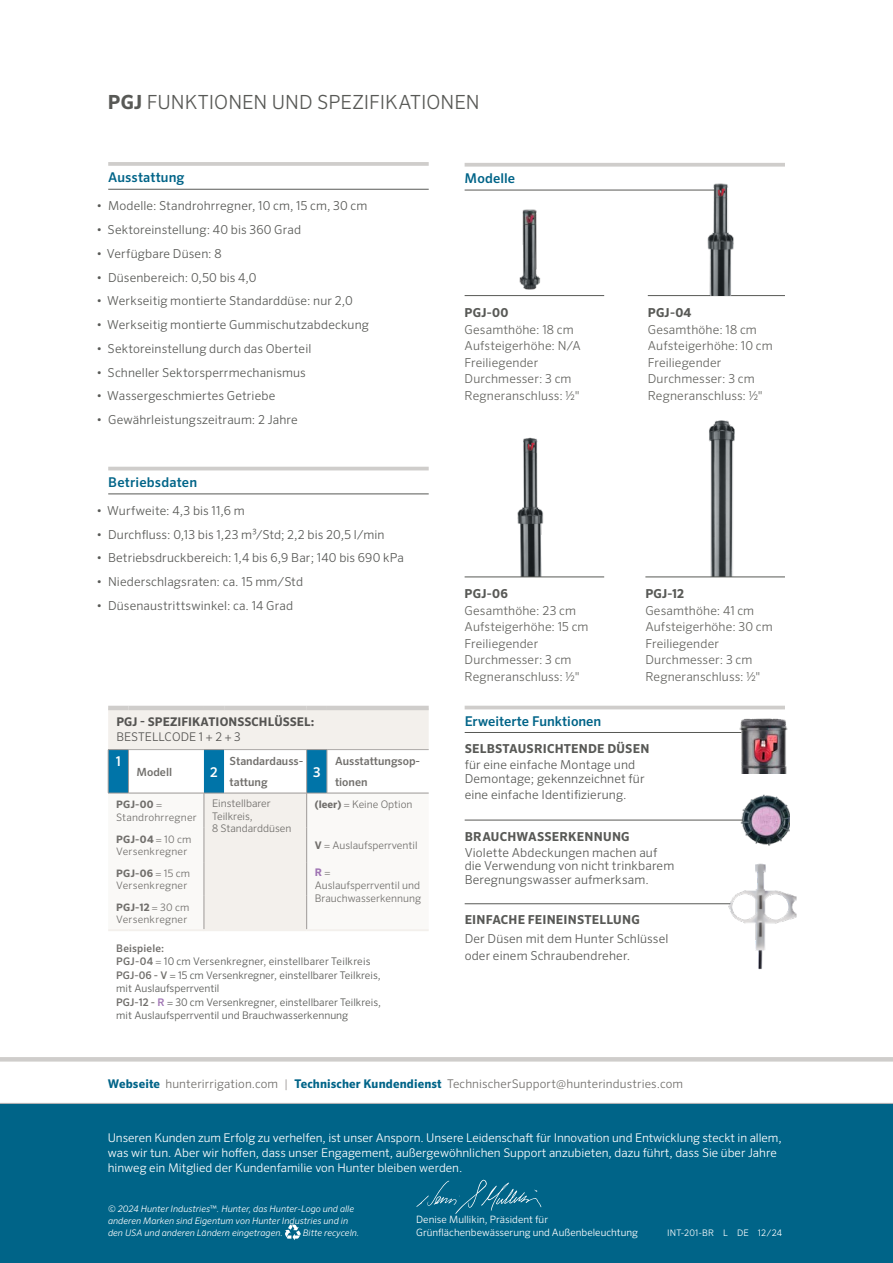
<style>
.page{position:relative;width:893px;height:1263px;background:#fff}
.page>*{position:absolute;margin:0;border:0;box-sizing:border-box;transform-origin:0 0}
.t1{font:300 19.5px "Sero Pro";color:#585956}
.t2{font:500 13.5px "Sero Pro";letter-spacing:.005em;color:#006488}
.t3{font:500 13.5px "Sero Pro";color:#fff}
.t4{font:300 12.3px/13.5px "Sero Pro";letter-spacing:.01em;color:#585956}
.t5{font:300 12.3px/16.5px "Sero Pro";letter-spacing:.01em;color:#646460}
.t6{font:700 12.3px "Sero Pro";letter-spacing:.015em;color:#585956}
.t7{font:300 12px/15px "Sero Pro";color:#fff}
.t8{font:300 12px "Sero Pro";letter-spacing:.01em;color:#716f6c}
.t9{font:700 12px "Sero Pro";letter-spacing:.01em;color:#555452}
.t10{font:300 12px "Sero Pro";letter-spacing:.01em;color:#555452}
.t11{font:500 11.25px/21px "Sero Pro";color:#716f6c}
.t12{font:300 10.5px/13.5px "Sero Pro";color:#585956}
.t13{font:300 10.5px/12.6px "Sero Pro";color:#716f6c}
.t14{font:300 10.35px/12.6px "Sero Pro";letter-spacing:.02em;color:#716f6c}
.t15{font:300 10.2px/12.1px "Sero Pro";color:#fff}
.t16{font:italic 300 9px/12px "Sero Pro";color:#fff}
.t17{font:300 9px "Sero Pro";letter-spacing:.02em;color:#fff}
.s1{font-weight:700}
.s2{font-weight:700;color:#9f74b3}
.s3{font-weight:500;color:#716f6c}
.s4{color:#716f6c}
.s5{font-weight:500;color:#9f74b3}
.s6{font-weight:700;color:#006488}
.s7{color:#9c9896}
.s8{font-style:normal}
</style>
<div class="page">
<hr style="left:0;top:1057px;width:893px;height:4px;background:#cfcdcb">
<div style="left:0;top:1103px;width:893px;height:160px;background:#006488"></div>
<hr style="left:0;top:1103px;width:893px;height:1px;background:#a7a9ac">
<svg style="left:285px;top:1224px;width:16px;height:16px"></svg>
<svg style="left:416px;top:1179px;width:125px;height:35px"></svg>
<hr style="left:465px;top:295px;width:139px;height:1px;background:#585956">
<svg style="left:465px;top:163px;width:320px;height:4px"></svg>
<hr style="left:465px;top:190px;width:320px;height:1px;background:#585956">
<img style="left:519px;top:209px;width:22px;height:81px">
<hr style="left:465px;top:706px;width:320px;height:3px;background:#cfcdcb">
<hr style="left:465px;top:732px;width:301px;height:1px;background:#585956">
<hr style="left:465px;top:820px;width:301px;height:1px;background:#585956">
<hr style="left:465px;top:903px;width:267px;height:1px;background:#585956">
<img style="left:741px;top:794px;width:49px;height:47px">
<img style="left:739px;top:718px;width:49px;height:55px">
<img style="left:706px;top:841px;width:91px;height:129px">
<img style="left:512px;top:437px;width:35px;height:140px">
<hr style="left:465px;top:577px;width:139px;height:1px;background:#585956">
<img style="left:707px;top:420px;width:29px;height:157px">
<hr style="left:648px;top:295px;width:137px;height:1px;background:#585956">
<hr style="left:108px;top:162px;width:321px;height:4px;background:#cfcdcb">
<hr style="left:108px;top:189px;width:321px;height:1px;background:#585956">
<hr style="left:108px;top:467px;width:321px;height:3px;background:#cfcdcb">
<hr style="left:108px;top:494px;width:321px;height:1px;background:#585956">
<hr style="left:645px;top:577px;width:140px;height:1px;background:#585956">
<div style="left:721px;top:186px;width:73px;height:14px;background:#fff"></div>
<img style="left:704px;top:183px;width:30px;height:112px">
<div style="left:108px;top:710px;width:321px;height:39px;background:#f3f0ec"></div>
<hr style="left:108px;top:706px;width:20px;height:4px;background:#cfcdcb">
<hr style="left:128px;top:706px;width:76px;height:4px;background:#cfcdcb">
<hr style="left:204px;top:706px;width:20px;height:4px;background:#cfcdcb">
<hr style="left:224px;top:706px;width:83px;height:4px;background:#cfcdcb">
<hr style="left:307px;top:706px;width:20px;height:4px;background:#cfcdcb">
<hr style="left:327px;top:706px;width:102px;height:4px;background:#cfcdcb">
<hr style="left:307px;top:929px;width:20px;height:2px;background:#f3f0ec">
<hr style="left:327px;top:929px;width:102px;height:2px;background:#f3f0ec">
<hr style="left:108px;top:929px;width:20px;height:2px;background:#f3f0ec">
<hr style="left:128px;top:929px;width:76px;height:2px;background:#f3f0ec">
<hr style="left:204px;top:929px;width:20px;height:2px;background:#f3f0ec">
<hr style="left:224px;top:929px;width:83px;height:2px;background:#f3f0ec">
<svg style="left:108px;top:749px;width:321px;height:180px"></svg>
<hr style="left:306px;top:750px;width:1px;height:43px;background:#9c9896">
<hr style="left:327px;top:750px;width:1px;height:43px;background:#9c9896">
<hr style="left:128px;top:750px;width:1px;height:43px;background:#9c9896">
<h1 class="t1" style="left:108px;top:90px;width:373px"><span class="s1">PGJ</span> FUNKTIONEN UND SPEZIFIKATIONEN</h1>
<p class="t2" style="left:108px;top:169px;width:78px">Ausstattung</p>
<p class="t4" style="left:97px;top:199px;width:272px">• Modelle: Standrohrregner, 10 cm, 15 cm, 30 cm</p>
<p class="t4" style="left:97px;top:223px;width:206px">• Sektoreinstellung: 40 bis 360 Grad</p>
<p class="t4" style="left:97px;top:247px;width:127px">• Verfügbare Düsen: 8</p>
<p class="t4" style="left:97px;top:270px;width:162px">• Düsenbereich: 0,50 bis 4,0</p>
<p class="t4" style="left:97px;top:294px;width:258px">• Werkseitig montierte Standarddüse: nur 2,0</p>
<p class="t4" style="left:97px;top:318px;width:274px">• Werkseitig montierte Gummischutzabdeckung</p>
<p class="t4" style="left:97px;top:342px;width:216px">• Sektoreinstellung durch das Oberteil</p>
<p class="t4" style="left:97px;top:365px;width:211px">• Schneller Sektorsperrmechanismus</p>
<p class="t4" style="left:97px;top:389px;width:180px">• Wassergeschmiertes Getriebe</p>
<p class="t4" style="left:97px;top:413px;width:203px">• Gewährleistungszeitraum: 2 Jahre</p>
<p class="t2" style="left:108px;top:474px;width:90px">Betriebsdaten</p>
<p class="t4" style="left:97px;top:504px;width:150px">• Wurfweite: 4,3 bis 11,6 m</p>
<p class="t4" style="left:97px;top:527px;width:289px">• Durchfluss: 0,13 bis 1,23 m³/Std; 2,2 bis 20,5 l/min</p>
<p class="t4" style="left:97px;top:551px;width:309px">• Betriebsdruckbereich: 1,4 bis 6,9 Bar; 140 bis 690 kPa</p>
<p class="t4" style="left:97px;top:575px;width:208px">• Niederschlagsraten: ca. 15 mm/Std</p>
<p class="t4" style="left:97px;top:599px;width:198px">• Düsenaustrittswinkel: ca. 14 Grad</p>
<p class="t2" style="left:465px;top:170px;width:52px">Modelle</p>
<p class="t6" style="left:465px;top:305px;width:45px">PGJ-00</p>
<p class="t5" style="left:465px;top:321px;width:118px">Gesamthöhe: 18 cm<br>Aufsteigerhöhe: N/A<br>Freiliegender<br>Durchmesser: 3 cm<br>Regneranschluss: ½"</p>
<p class="t6" style="left:465px;top:587px;width:45px">PGJ-06</p>
<p class="t5" style="left:465px;top:602px;width:125px">Gesamthöhe: 23 cm<br>Aufsteigerhöhe: 15 cm<br>Freiliegender<br>Durchmesser: 3 cm<br>Regneranschluss: ½"</p>
<p class="t6" style="left:648px;top:305px;width:45px">PGJ-04</p>
<p class="t5" style="left:648px;top:321px;width:126px">Gesamthöhe: 18 cm<br>Aufsteigerhöhe: 10 cm<br>Freiliegender<br>Durchmesser: 3 cm<br>Regneranschluss: ½"</p>
<p class="t6" style="left:645px;top:587px;width:40px">PGJ-12</p>
<p class="t5" style="left:645px;top:602px;width:129px">Gesamthöhe: 41 cm<br>Aufsteigerhöhe: 30 cm<br>Freiliegender<br>Durchmesser: 3 cm<br>Regneranschluss: ½"</p>
<p class="t9" style="left:116px;top:715px;width:199px">PGJ - SPEZIFIKATIONSSCHLÜSSEL:</p>
<p class="t10" style="left:116px;top:729px;width:126px">BESTELLCODE 1 + 2 + 3</p>
<p class="t3" style="left:116px;top:753px;width:7px">1</p>
<p class="t11" style="left:137px;top:761px;width:37px">Modell</p>
<p class="t3" style="left:210px;top:764px;width:9px">2</p>
<p class="t11" style="left:230px;top:751px;width:75px">Standardauss&shy;tattung</p>
<p class="t3" style="left:313px;top:764px;width:9px">3</p>
<p class="t11" style="left:335px;top:751px;width:87px">Ausstattungsop&shy;tionen</p>
<p class="t14" style="left:116px;top:798px;width:82px"><span class="s1">PGJ-00</span> =<br>Standrohrregner</p>
<p class="t13" style="left:212px;top:797px;width:81px">Einstellbarer<br>Teilkreis,<br>8 Standarddüsen</p>
<p class="t13" style="left:315px;top:798px;width:99px"><span class="s1">(leer)</span> = Keine Option</p>
<p class="t14" style="left:116px;top:833px;width:77px"><span class="s1">PGJ-04</span> = 10 cm<br>Versenkregner</p>
<p class="t13" style="left:315px;top:839px;width:104px"><span class="s1">V</span> = Auslaufsperrventil</p>
<p class="t14" style="left:116px;top:867px;width:75px"><span class="s1">PGJ-06</span> = 15 cm<br>Versenkregner</p>
<p class="t13" style="left:315px;top:866px;width:108px"><span class="s2">R</span>=<br>Auslaufsperrventil und<br>Brauchwasserkennung</p>
<p class="t14" style="left:116px;top:901px;width:75px"><span class="s1">PGJ-12</span> = 30 cm<br>Versenkregner</p>
<p class="t12" style="left:116px;top:941px;width:266px"><span class="s3">Beispiele:<br>PGJ-04</span> <span class="s4">=</span> 10 cm Versenkregner, einstellbarer Teilkreis <span class="s3">PGJ-06 - V</span> = 15 cm Versenkregner, einstellbarer Teilkreis, mit Auslaufsperrventil<br><span class="s3">PGJ-12 -</span> <span class="s5">R</span> = 30 cm Versenkregner, einstellbarer Teilkreis, mit Auslaufsperrventil und Brauchwasserkennung</p>
<p class="t2" style="left:465px;top:713px;width:138px">Erweiterte Funktionen</p>
<p class="t6" style="left:465px;top:741px;width:186px">SELBSTAUSRICHTENDE DÜSEN</p>
<p class="t4" style="left:465px;top:758px;width:181px">für eine einfache Montage und<br>Demontage; gekennzeichnet für</p>
<p class="t4" style="left:465px;top:788px;width:163px">eine einfache Identifizierung.</p>
<p class="t6" style="left:465px;top:829px;width:167px">BRAUCHWASSERKENNUNG</p>
<p class="t4" style="left:465px;top:845px;width:211px">Violette Abdeckungen machen auf die Verwendung von nicht trinkbarem<br>Beregnungswasser aufmerksam.</p>
<p class="t6" style="left:465px;top:912px;width:177px">EINFACHE FEINEINSTELLUNG</p>
<p class="t4" style="left:465px;top:931px;width:205px;line-height:16.5px">Der Düsen mit dem Hunter Schlüssel oder einem Schraubendreher.</p>
<p class="t8" style="left:108px;top:1076px;width:577px"><span class="s6">Webseite</span> hunterirrigation.com <span class="s7">|</span> <span class="s6">Technischer Kundendienst</span> TechnischerSupport@hunterindustries.com</p>
<p class="t7" style="left:108px;top:1130px;width:675px">Unseren Kunden zum Erfolg zu verhelfen, ist unser Ansporn. Unsere Leidenschaft für Innovation und Entwicklung steckt in allem, was wir tun. Aber wir hoffen, dass unser Engagement, außergewöhnlichen Support anzubieten, dazu führt, dass Sie über Jahre hinweg ein Mitglied der Kundenfamilie von Hunter bleiben werden.</p>
<p class="t16" style="left:108px;top:1202px;width:248px">© 2024 Hunter Industries<span class="s8">™</span>. Hunter, das Hunter-Logo und alle anderen Marken sind Eigentum von Hunter Industries und in den USA und anderen Ländern eingetragen.</p>
<p class="t16" style="left:303px;top:1226px;width:58px">Bitte recyceln.</p>
<p class="t15" style="left:416px;top:1214px;width:223px">Denise Mullikin, Präsident für<br>Grünflächenbewässerung und Außenbeleuchtung</p>
<p class="t17" style="left:667px;top:1227px;width:117px">INT-201-BR L DE 12/24</p>
</div>
